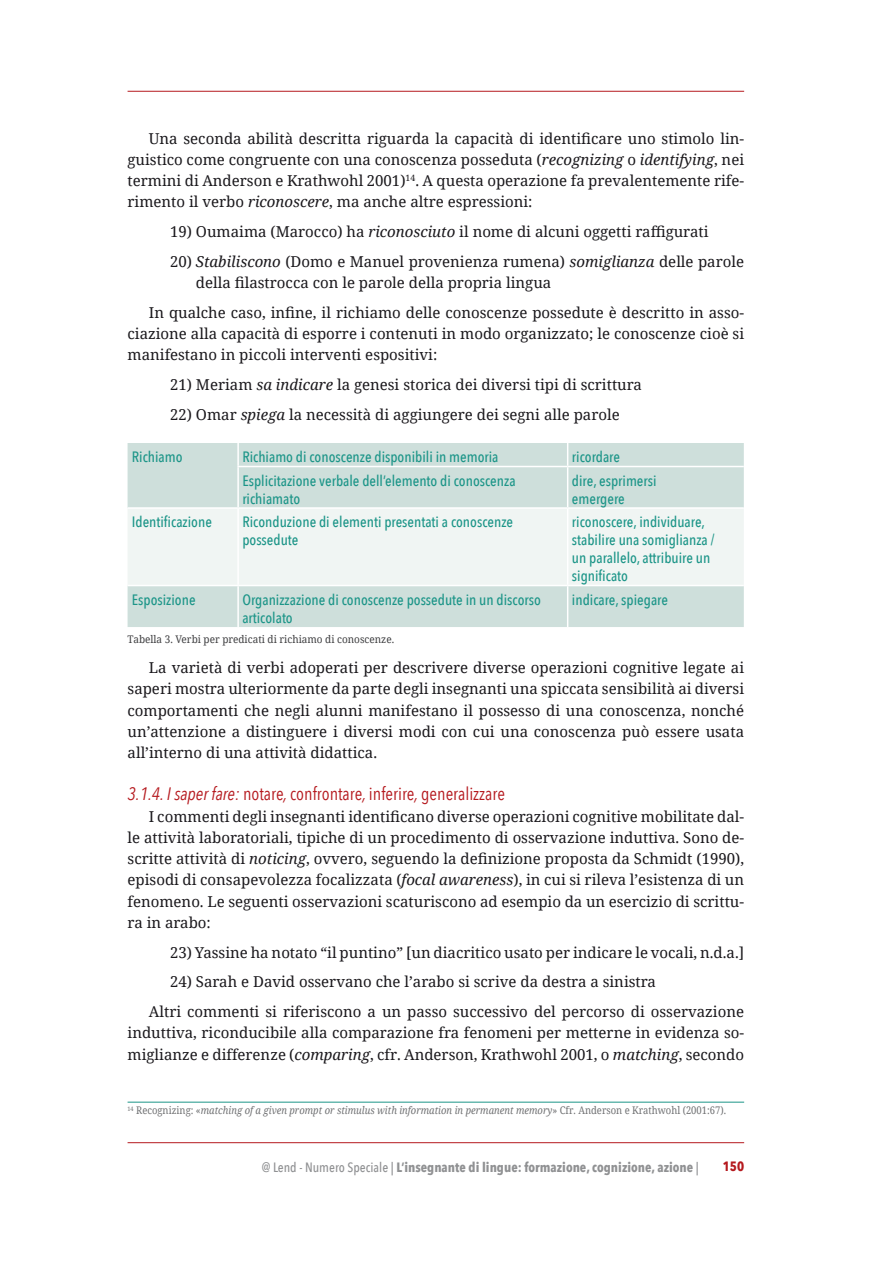
<style>
.page{position:relative;width:893px;height:1263px;background:#fff}
.page>*{position:absolute;margin:0;border:0;box-sizing:border-box;transform-origin:0 0}
.Normale{font:18px "Avenir Next Condensed";color:#b5191e}
.Esempio{font:15px/21.3px "Noto Serif";color:#1a181c;text-align:justify}
.Esempio-2{font:500 15px/18px "Avenir Next Condensed";color:#1c9588}
.t1{font:700 13.5px "Avenir Next Condensed";color:#909193}
.t2{font:700 13.5px "Avenir Next Condensed";color:#b5191e}
.t3{font:italic 10.5px "Noto Serif";color:#707173;scale:.9 1}
.t4{font:10.5px "Noto Serif";color:#3e3e40;scale:.95 1}
.s1{font-style:italic}
.s2{font-style:normal}
.s3{font-weight:500}
</style>
<div class="page">
<hr style="left:128px;top:1142px;width:616px;height:1px;background:#b5191e">
<hr style="left:128px;top:91px;width:616px;height:1px;background:#b5191e">
<div style="left:128px;top:443px;width:616px;height:184px;background:#cedfdb"></div>
<div style="left:128px;top:509px;width:616px;height:76px;background:#f0f5f3"></div>
<hr style="left:237px;top:443px;width:2px;height:23px;background:#fff">
<svg style="left:567px;top:443px;width:1px;height:23px"></svg>
<hr style="left:237px;top:466px;width:331px;height:1px;background:#fff">
<hr style="left:237px;top:467px;width:2px;height:40px;background:#fff">
<hr style="left:568px;top:466px;width:176px;height:1px;background:#fff">
<hr style="left:567px;top:467px;width:1px;height:40px;background:#fff">
<hr style="left:128px;top:507px;width:110px;height:2px;background:#fff">
<hr style="left:238px;top:507px;width:330px;height:2px;background:#fff">
<hr style="left:237px;top:509px;width:2px;height:76px;background:#fff">
<hr style="left:568px;top:507px;width:176px;height:2px;background:#fff">
<hr style="left:567px;top:509px;width:1px;height:76px;background:#fff">
<hr style="left:128px;top:585px;width:110px;height:1px;background:#fff">
<hr style="left:238px;top:585px;width:330px;height:1px;background:#fff">
<hr style="left:237px;top:586px;width:2px;height:41px;background:#fff">
<hr style="left:568px;top:585px;width:176px;height:1px;background:#fff">
<hr style="left:567px;top:586px;width:1px;height:41px;background:#fff">
<hr style="left:128px;top:1102px;width:616px;height:1px;background:#1c9588">
<p class="Esempio" style="left:128px;top:127px;width:618px;text-indent:21px">Una seconda abilità descritta riguarda la capacità di identificare uno stimolo lin&shy;guistico come congruente con una conoscenza posseduta (<span class="s1">recognizing</span> o <span class="s1">identifying</span>, nei termini di Anderson e Krathwohl 2001)<sup>14</sup>. A questa operazione fa prevalentemente rife&shy;rimento il verbo <span class="s1">riconoscere</span>, ma anche altre espressioni:</p>
<p class="Esempio" style="left:170px;top:220px;width:540px">19) Oumaima (Marocco) ha <span class="s1">riconosciuto</span> il nome di alcuni oggetti raffigurati</p>
<p class="Esempio" style="left:196px;top:250px;width:550px;text-indent:-26px">20) <span class="s1">Stabiliscono</span> (Domo e Manuel provenienza rumena) <span class="s1">somiglianza</span> delle parole della filastrocca con le parole della propria lingua</p>
<p class="Esempio" style="left:128px;top:301px;width:618px;text-indent:21px">In qualche caso, infine, il richiamo delle conoscenze possedute è descritto in asso&shy;ciazione alla capacità di esporre i contenuti in modo organizzato; le conoscenze cioè si manifestano in piccoli interventi espositivi:</p>
<p class="Esempio" style="left:170px;top:373px;width:473px">21) Meriam <span class="s1">sa indicare</span> la genesi storica dei diversi tipi di scrittura</p>
<p class="Esempio" style="left:170px;top:403px;width:451px">22) Omar <span class="s1">spiega</span> la necessità di aggiungere dei segni alle parole</p>
<p class="Esempio-2" style="left:132px;top:448px;width:52px">Richiamo</p>
<p class="Esempio-2" style="left:242px;top:448px;width:258px">Richiamo di conoscenze disponibili in memoria</p>
<p class="Esempio-2" style="left:572px;top:448px;width:50px">ricordare</p>
<p class="Esempio-2" style="left:242px;top:471px;width:275px">Esplicitazione verbale dell’elemento di conoscenza richiamato</p>
<p class="Esempio-2" style="left:572px;top:471px;width:86px">dire, esprimersi</p>
<p class="Esempio-2" style="left:572px;top:489px;width:54px">emergere</p>
<p class="Esempio-2" style="left:132px;top:513px;width:82px">Identificazione</p>
<p class="Esempio-2" style="left:242px;top:513px;width:272px">Riconduzione di elementi presentati a conoscenze possedute</p>
<p class="Esempio-2" style="left:572px;top:513px;width:144px">riconoscere, individuare, stabilire una somiglianza / un parallelo, attribuire un significato</p>
<p class="Esempio-2" style="left:132px;top:590px;width:65px">Esposizione</p>
<p class="Esempio-2" style="left:242px;top:590px;width:300px">Organizzazione di conoscenze possedute in un discorso articolato</p>
<p class="Esempio-2" style="left:572px;top:590px;width:98px">indicare, spiegare</p>
<p class="t4" style="left:128px;top:632px;width:282px">Tabella 3. Verbi per predicati di richiamo di conoscenze.</p>
<p class="Esempio" style="left:128px;top:656px;width:618px;text-indent:21px">La varietà di verbi adoperati per descrivere diverse operazioni cognitive legate ai saperi mostra ulteriormente da parte degli insegnanti una spiccata sensibilità ai diversi comportamenti che negli alunni manifestano il possesso di una conoscenza, nonché un’attenzione a distinguere i diversi modi con cui una conoscenza può essere usata all’interno di una attività didattica.</p>
<p class="Normale" style="left:128px;top:779px;width:379px"><span class="s1">3.1.4. I saper fare:</span> notare<span class="s1">,</span> confrontare<span class="s1">,</span> inferire<span class="s1">,</span> generalizzare</p>
<p class="Esempio" style="left:128px;top:805px;width:618px;text-indent:21px">I commenti degli insegnanti identificano diverse operazioni cognitive mobilitate dal&shy;le attività laboratoriali, tipiche di un procedimento di osservazione induttiva. Sono de&shy;scritte attività di <span class="s1">noticing</span>, ovvero, seguendo la definizione proposta da Schmidt (1990), episodi di consapevolezza focalizzata (<span class="s1">focal awareness</span>), in cui si rileva l’esistenza di un fenomeno. Le seguenti osservazioni scaturiscono ad esempio da un esercizio di scrittu&shy;ra in arabo:</p>
<p class="Esempio" style="left:170px;top:941px;width:576px">23) Yassine ha notato “il puntino” [un diacritico usato per indicare le vocali, n.d.a.]</p>
<p class="Esempio" style="left:170px;top:971px;width:487px">24) Sarah e David osservano che l’arabo si scrive da destra a sinistra</p>
<p class="Esempio" style="left:128px;top:1000px;width:618px;text-indent:21px">Altri commenti si riferiscono a un passo successivo del percorso di osservazione induttiva, riconducibile alla comparazione fra fenomeni per metterne in evidenza so&shy;miglianze e differenze (<span class="s1">comparing</span>, cfr. Anderson, Krathwohl 2001, o <span class="s1">matching</span>, secondo</p>
<p class="t3" style="left:128px;top:1103px;width:666px"><sup>14</sup> <span class="s2">Recognizing: «</span>matching of a given prompt or stimulus with information in permanent memory<span class="s2">» Cfr. Anderson e Krathwohl (2001:67).</span></p>
<p class="t1" style="left:262px;top:1159px;width:438px"><span class="s3">@ Lend - Numero Speciale |</span> L’insegnante di lingue: formazione, cognizione, azione <span class="s3">|</span></p>
<p class="t2" style="left:723px;top:1158px;width:23px">150</p>
</div>
